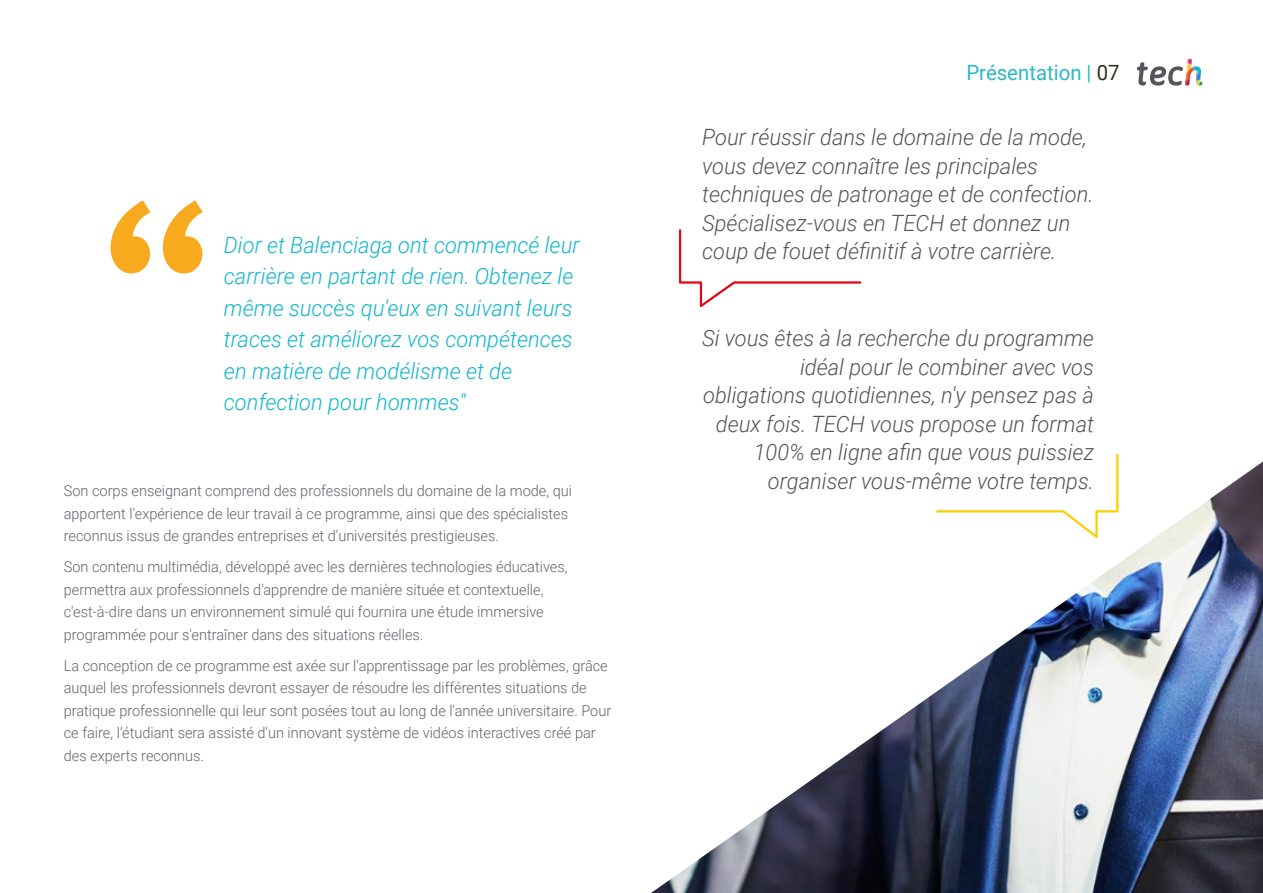
<style>
.page{position:relative;width:1263px;height:893px;background:#fff}
.page>*{position:absolute;margin:0;border:0;box-sizing:border-box;transform-origin:0 0}
.t1{font:italic 300 22.5px/28.5px "Roboto";color:#52555b}
.t2{font:italic 300 22.5px/31.5px "Roboto";color:#0fb6cf}
.t3{font:21px "Roboto";color:#2db8c5}
.t4{font:300 15px/22.5px "Roboto";color:#61646a}
.s1{color:#312e20}
</style>
<div class="page">
<svg style="left:111px;top:200px;width:92px;height:73px"></svg>
<svg style="left:679px;top:229px;width:183px;height:79px"></svg>
<img style="left:651px;top:461px;width:612px;height:432px">
<svg style="left:934px;top:454px;width:185px;height:87px"></svg>
<svg style="left:1137px;top:59px;width:65px;height:27px"></svg>
<h1 class="t2" style="left:224px;top:228px;width:357px">Dior et Balenciaga ont commencé leur carrière en partant de rien. Obtenez le même succès qu'eux en suivant leurs traces et améliorez vos compétences en matière de modélisme et de confection pour hommes"</h1>
<p class="t4" style="left:64px;top:479px;width:510px">Son corps enseignant comprend des professionnels du domaine de la mode, qui apportent l'expérience de leur travail à ce programme, ainsi que des spécialistes reconnus issus de grandes entreprises et d'universités prestigieuses.</p>
<p class="t4" style="left:64px;top:555px;width:505px">Son contenu multimédia, développé avec les dernières technologies éducatives, permettra aux professionnels d'apprendre de manière située et contextuelle, c'est-à-dire dans un environnement simulé qui fournira une étude immersive programmée pour s'entraîner dans des situations réelles.</p>
<p class="t4" style="left:64px;top:653px;width:549px">La conception de ce programme est axée sur l'apprentissage par les problèmes, grâce auquel les professionnels devront essayer de résoudre les différentes situations de pratique professionnelle qui leur sont posées tout au long de l'année universitaire. Pour ce faire, l’étudiant sera assisté d'un innovant système de vidéos interactives créé par des experts reconnus.</p>
<h2 class="t3" style="left:966px;top:57px;width:155px">Présentation | <span class="s1">07</span></h2>
<h1 class="t1" style="left:702px;top:122px;width:393px">Pour réussir dans le domaine de la mode, vous devez connaître les principales techniques de patronage et de confection.<br>Spécialisez-vous en TECH et donnez un coup de fouet définitif à votre carrière.</h1>
<h1 class="t1" style="left:702px;top:323px;width:393px;text-align:right">Si vous êtes à la recherche du programme idéal pour le combiner avec vos obligations quotidiennes, n'y pensez pas à deux fois. TECH vous propose un format 100% en ligne afin que vous puissiez organiser vous-même votre temps.</h1>
</div>
